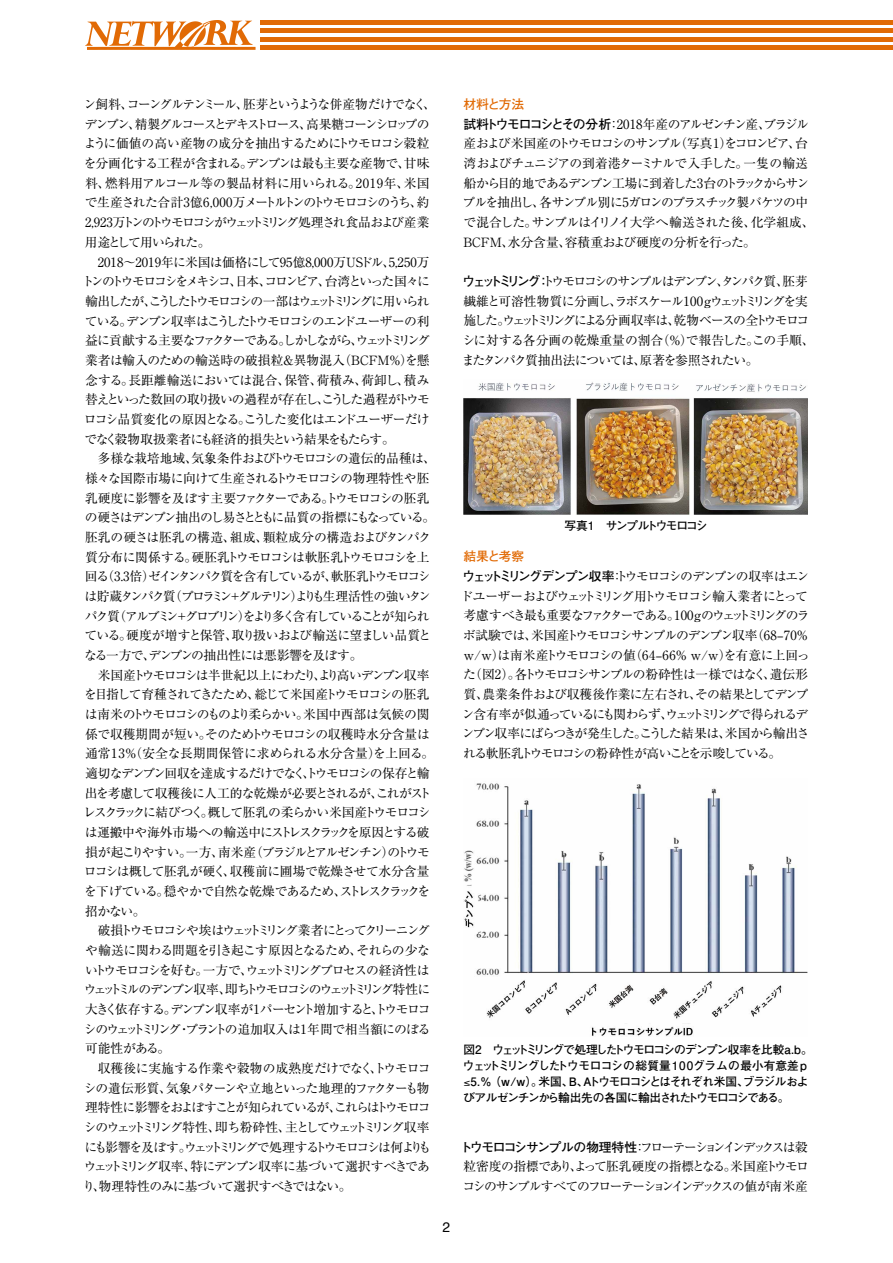
<style>
.page{position:relative;width:893px;height:1263px;background:#fff}
.page>*{position:absolute;margin:0;border:0;box-sizing:border-box;transform-origin:0 0}
.t1{font:13.8px "Helvetica";color:#000}
.t2{font:12.75px/19.6px "Ryumin Pr 5";letter-spacing:-.095em;color:#000}
.t3{font:700 12.75px "Futo Go B101 Pr 5";letter-spacing:-.06em;color:#e16a05}
.t4{font:700 11.7px/15.9px "Futo Go B101 Pr 5";letter-spacing:-.1em;color:#000}
.t5{font:700 11.7px "Futo Go B101 Pr 5";letter-spacing:-.12em;color:#000}
.s1{font-family:"Futo Go B101 Pr 5";font-weight:700}
</style>
<div class="page">
<svg style="left:85px;top:20px;width:171px;height:30px"></svg>
<hr style="left:261px;top:20px;width:632px;height:4px;background:#e16a05">
<hr style="left:261px;top:29px;width:632px;height:4px;background:#e16a05">
<hr style="left:261px;top:37px;width:632px;height:4px;background:#e16a05">
<hr style="left:261px;top:46px;width:632px;height:4px;background:#e16a05">
<img style="left:463px;top:783px;width:345px;height:254px">
<img style="left:463px;top:382px;width:345px;height:132px">
<p class="t2" style="left:82px;top:94px;width:356px">ン飼料、コーングルテンミール、胚芽というような併産物だけでなく、デンプン、精製グルコースとデキストロース、高果糖コーンシロップのように価値の高い産物の成分を抽出するためにトウモロコシ穀粒を分画化する工程が含まれる。デンプンは最も主要な産物で、甘味料、燃料用アルコール等の製品材料に用いられる。2019年、米国で生産された合計3億6,000万メートルトンのトウモロコシのうち、約2,923万トンのトウモロコシがウェットミリング処理され食品および産業用途として用いられた。<br>　2018～2019年に米国は価格にして95億8,000万USドル、5,250万トンのトウモロコシをメキシコ、日本、コロンビア、台湾といった国々に輸出したが、こうしたトウモロコシの一部はウェットミリングに用いられている。デンプン収率はこうしたトウモロコシのエンドユーザーの利益に貢献する主要なファクターである。しかしながら、ウェットミリング業者は輸入のための輸送時の破損粒＆異物混入（BCFM%）を懸念する。長距離輸送においては混合、保管、荷積み、荷卸し、積み替えといった数回の取り扱いの過程が存在し、こうした過程がトウモロコシ品質変化の原因となる。こうした変化はエンドユーザーだけでなく穀物取扱業者にも経済的損失という結果をもたらす。<br>　多様な栽培地域、気象条件およびトウモロコシの遺伝的品種は、様々な国際市場に向けて生産されるトウモロコシの物理特性や胚乳硬度に影響を及ぼす主要ファクターである。トウモロコシの胚乳の硬さはデンプン抽出のし易さとともに品質の指標にもなっている。胚乳の硬さは胚乳の構造、組成、顆粒成分の構造およびタンパク質分布に関係する。硬胚乳トウモロコシは軟胚乳トウモロコシを上回る（3.3倍）ゼインタンパク質を含有しているが、軟胚乳トウモロコシは貯蔵タンパク質（プロラミン＋グルテリン）よりも生理活性の強いタンパク質（アルブミン＋グロブリン）をより多く含有していることが知られている。硬度が増すと保管、取り扱いおよび輸送に望ましい品質となる一方で、デンプンの抽出性には悪影響を及ぼす。<br>　米国産トウモロコシは半世紀以上にわたり、より高いデンプン収率を目指して育種されてきたため、総じて米国産トウモロコシの胚乳は南米のトウモロコシのものより柔らかい。米国中西部は気候の関係で収穫期間が短い。そのためトウモロコシの収穫時水分含量は通常13％（安全な長期間保管に求められる水分含量）を上回る。適切なデンプン回収を達成するだけでなく、トウモロコシの保存と輸出を考慮して収穫後に人工的な乾燥が必要とされるが、これがストレスクラックに結びつく。概して胚乳の柔らかい米国産トウモロコシは運搬中や海外市場への輸送中にストレスクラックを原因とする破損が起こりやすい。一方、南米産（ブラジルとアルゼンチン）のトウモロコシは概して胚乳が硬く、収穫前に圃場で乾燥させて水分含量を下げている。穏やかで自然な乾燥であるため、ストレスクラックを招かない。<br>　破損トウモロコシや埃はウェットミリング業者にとってクリーニングや輸送に関わる問題を引き起こす原因となるため、それらの少ないトウモロコシを好む。一方で、ウェットミリングプロセスの経済性はウェットミルのデンプン収率、即ちトウモロコシのウェットミリング特性に大きく依存する。デンプン収率が1パーセント増加すると、トウモロコシのウェットミリング・プラントの追加収入は1年間で相当額にのぼる可能性がある。<br>　収穫後に実施する作業や穀物の成熟度だけでなく、トウモロコシの遺伝形質、気象パターンや立地といった地理的ファクターも物理特性に影響をおよぼすことが知られているが、これらはトウモロコシのウェットミリング特性、即ち粉砕性、主としてウェットミリング収率にも影響を及ぼす。ウェットミリングで処理するトウモロコシは何よりもウェットミリング収率、特にデンプン収率に基づいて選択すべきであり、物理特性のみに基づいて選択すべきではない。</p>
<p class="t1" style="left:443px;top:1217px;width:9px">2</p>
<p class="t3" style="left:463px;top:94px;width:62px">材料と方法</p>
<p class="t2" style="left:463px;top:113px;width:353px"><span class="s1">試料トウモロコシとその分析</span>：2018年産のアルゼンチン産、ブラジル産および米国産のトウモロコシのサンプル（写真1）をコロンビア、台湾およびチュニジアの到着港ターミナルで入手した。一隻の輸送船から目的地であるデンプン工場に到着した3台のトラックからサンプルを抽出し、各サンプル別に5ガロンのプラスチック製バケツの中で混合した。サンプルはイリノイ大学へ輸送された後、化学組成、BCFM、水分含量、容積重および硬度の分析を行った。</p>
<p class="t2" style="left:462px;top:271px;width:354px"><span class="s1">ウェットミリング：</span>トウモロコシのサンプルはデンプン、タンパク質、胚芽繊維と可溶性物質に分画し、ラボスケール100gウェットミリングを実施した。ウェットミリングによる分画収率は、乾物ベースの全トウモロコシに対する各分画の乾燥重量の割合（%）で報告した。この手順、またタンパク質抽出法については、原著を参照されたい。</p>
<p class="t5" style="left:564px;top:516px;width:145px">写真1　サンプルトウモロコシ</p>
<p class="t3" style="left:463px;top:546px;width:62px">結果と考察</p>
<p class="t2" style="left:460px;top:566px;width:351px"><span class="s1">ウェットミリングデンプン収率</span>：トウモロコシのデンプンの収率はエンドユーザーおよびウェットミリング用トウモロコシ輸入業者にとって考慮すべき最も重要なファクターである。100gのウェットミリングのラボ試験では、米国産トウモロコシサンプルのデンプン収率（68–70% w/w）は南米産トウモロコシの値（64–66% w/w）を有意に上回った（図2）。各トウモロコシサンプルの粉砕性は一様ではなく、遺伝形質、農業条件および収穫後作業に左右され、その結果としてデンプン含有率が似通っているにも関わらず、ウェットミリングで得られるデンプン収率にばらつきが発生した。こうした結果は、米国から輸出される軟胚乳トウモロコシの粉砕性が高いことを示唆している。</p>
<p class="t4" style="left:463px;top:1041px;width:351px">図2　ウェットミリングで処理したトウモロコシのデンプン収率を比較a.b。ウェットミリングしたトウモロコシの総質量100グラムの最小有意差p ≤5.% （w/w）。米国、B、Aトウモロコシとはそれぞれ米国、ブラジルおよびアルゼンチンから輸出先の各国に輸出されたトウモロコシである。</p>
<p class="t2" style="left:460px;top:1136px;width:350px;text-align:justify"><span class="s1">トウモロコシサンプルの物理特性</span>：フローテーションインデックスは穀粒密度の指標であり、よって胚乳硬度の指標となる。米国産トウモロコシのサンプルすべてのフローテーションインデックスの値が南米産</p>
</div>
